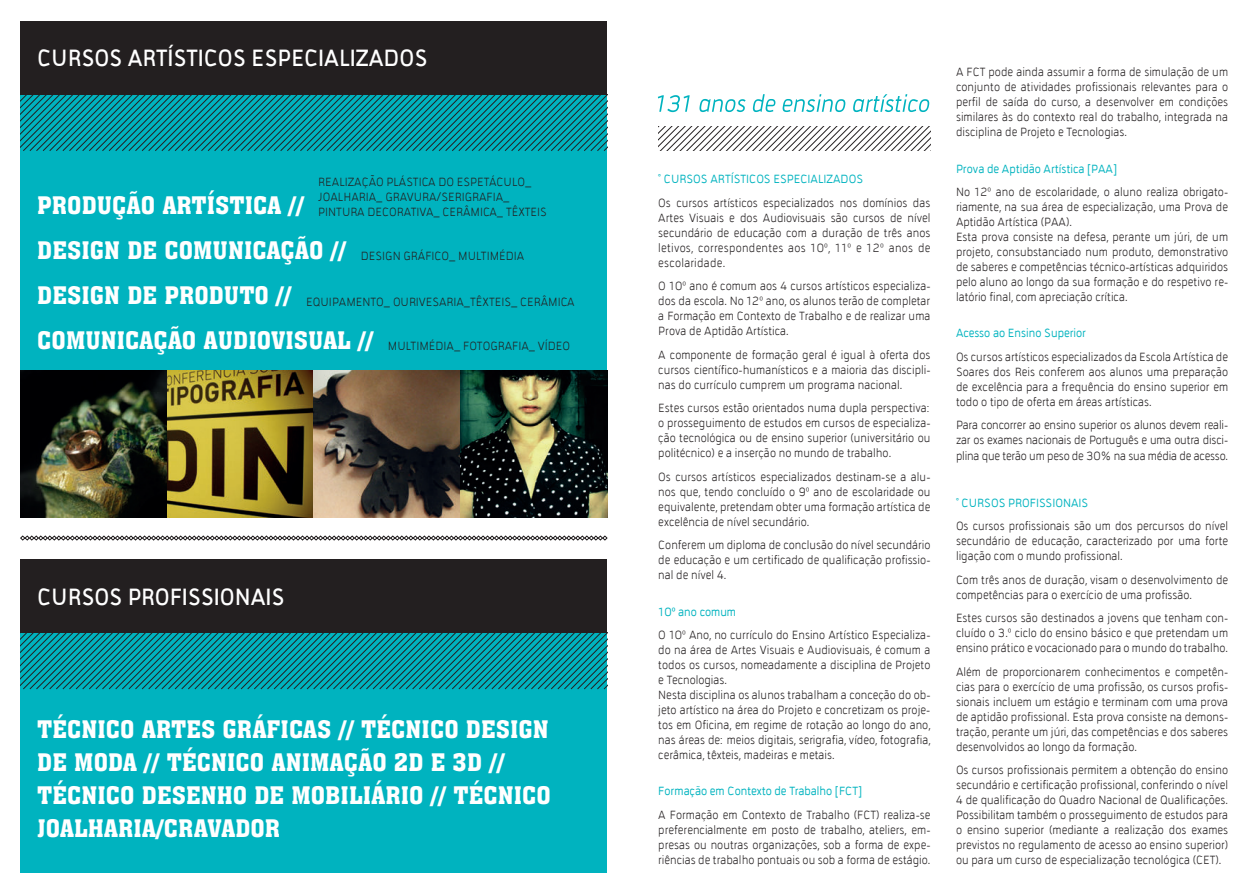
<style>
.page{position:relative;width:1259px;height:893px;background:#fff}
.page>*{position:absolute;margin:0;border:0;box-sizing:border-box;transform-origin:0 0}
.t1{font:23.85px/33px "Aachen BT";color:#fff}
.t2{font:700 23.85px "Tirana";color:#fff}
.t3{font:300 12px/15px "Tirana";color:#231f20;text-align:justify}
.t4{font:12px "Tirana";color:#00b3bf}
</style>
<div class="page">
<div style="left:20px;top:95px;width:587px;height:275px;background:#00b3bf"></div>
<svg style="left:20px;top:95px;width:587px;height:56px"></svg>
<svg style="left:658px;top:127px;width:272px;height:24px"></svg>
<div style="left:20px;top:633px;width:587px;height:239px;background:#00b3bf"></div>
<svg style="left:20px;top:633px;width:587px;height:56px"></svg>
<div style="left:20px;top:21px;width:587px;height:74px;background:#231f20"></div>
<div style="left:20px;top:559px;width:587px;height:74px;background:#231f20"></div>
<img style="left:20px;top:370px;width:587px;height:147px">
<svg style="left:20px;top:535px;width:587px;height:5px"></svg>
<svg style="left:658px;top:94px;width:271px;height:18px"></svg>
<h1 class="t2" style="left:37px;top:45px;width:392px">CURSOS ARTÍSTICOS ESPECIALIZADOS</h1>
<p class="t3" style="left:318px;top:174px;width:230px;text-align:left">REALIZAÇÃO PLÁSTICA DO ESPETÁCULO_<br>JOALHARIA_ GRAVURA/SERIGRAFIA_<br>PINTURA DECORATIVA_ CERÂMICA_ TÊXTEIS</p>
<h1 class="t1" style="left:37px;top:182px;width:338px;line-height:45px">PRODUÇÃO ARTÍSTICA //<br>DESIGN DE COMUNICAÇÃO //<br>DESIGN DE PRODUTO //<br>COMUNICAÇÃO AUDIOVISUAL //</h1>
<p class="t3" style="left:361px;top:249px;width:165px">DESIGN GRÁFICO_ MULTIMÉDIA</p>
<p class="t3" style="left:306px;top:294px;width:270px">EQUIPAMENTO_ OURIVESARIA_TÊXTEIS_ CERÂMICA</p>
<p class="t3" style="left:388px;top:338px;width:184px">MULTIMÉDIA_ FOTOGRAFIA_ VÍDEO</p>
<h1 class="t2" style="left:37px;top:582px;width:249px">CURSOS PROFISSIONAIS</h1>
<h1 class="t1" style="left:37px;top:712px;width:515px">TÉCNICO ARTES GRÁFICAS // TÉCNICO DESIGN DE MODA // TÉCNICO ANIMAÇÃO 2D E 3D // TÉCNICO DESENHO DE MOBILIÁRIO // TÉCNICO JOALHARIA/CRAVADOR</h1>
<p class="t4" style="left:658px;top:172px;width:206px">˚ CURSOS ARTÍSTICOS ESPECIALIZADOS</p>
<p class="t3" style="left:658px;top:195px;width:274px">Os cursos artísticos especializados nos domínios das Artes Visuais e dos Audiovisuais são cursos de nível secundário de educação com a duração de três anos letivos, correspondentes aos 10º, 11º e 12º anos de escolaridade.</p>
<p class="t3" style="left:658px;top:278px;width:274px">O 10º ano é comum aos 4 cursos artísticos especializa&shy;dos da escola. No 12º ano, os alunos terão de completar a Formação em Contexto de Trabalho e de realizar uma Prova de Aptidão Artística.</p>
<p class="t3" style="left:658px;top:347px;width:274px">A componente de formação geral é igual à oferta dos cursos científico-humanísticos e a maioria das discipli&shy;nas do currículo cumprem um programa nacional.</p>
<p class="t3" style="left:658px;top:400px;width:274px">Estes cursos estão orientados numa dupla perspectiva: o prosseguimento de estudos em cursos de especializa&shy;ção tecnológica ou de ensino superior (universitário ou politécnico) e a inserção no mundo de trabalho.</p>
<p class="t3" style="left:658px;top:469px;width:274px">Os cursos artísticos especializados destinam-se a alu&shy;nos que, tendo concluído o 9º ano de escolaridade ou equivalente, pretendam obter uma formação artística de excelência de nível secundário.</p>
<p class="t3" style="left:658px;top:537px;width:274px">Conferem um diploma de conclusão do nível secundário de educação e um certificado de qualificação profissio&shy;nal de nível 4.</p>
<p class="t4" style="left:658px;top:604px;width:79px">10º ano comum</p>
<p class="t3" style="left:658px;top:627px;width:274px;text-align:left">O 10º Ano, no currículo do Ensino Artístico Especializa&shy;do na área de Artes Visuais e Audiovisuais, é comum a todos os cursos, nomeadamente a disciplina de Projeto e Tecnologias.<br>Nesta disciplina os alunos trabalham a conceção do ob&shy;jeto artístico na área do Projeto e concretizam os proje&shy;tos em Oficina, em regime de rotação ao longo do ano, nas áreas de: meios digitais, serigrafia, vídeo, fotografia, cerâmica, têxteis, madeiras e metais.</p>
<p class="t4" style="left:658px;top:784px;width:205px">Formação em Contexto de Trabalho [FCT]</p>
<p class="t3" style="left:658px;top:807px;width:274px">A Formação em Contexto de Trabalho (FCT) realiza-se preferencialmente em posto de trabalho, ateliers, em&shy;presas ou noutras organizações, sob a forma de expe&shy;riências de trabalho pontuais ou sob a forma de estágio.</p>
<p class="t3" style="left:956px;top:65px;width:274px">A FCT pode ainda assumir a forma de simulação de um conjunto de atividades profissionais relevantes para o perfil de saída do curso, a desenvolver em condições similares às do contexto real do trabalho, integrada na disciplina de Projeto e Tecnologias.</p>
<p class="t4" style="left:956px;top:162px;width:163px">Prova de Aptidão Artística [PAA]</p>
<p class="t3" style="left:956px;top:184px;width:274px;text-align:left">No 12º ano de escolaridade, o aluno realiza obrigato&shy;riamente, na sua área de especialização, uma Prova de Aptidão Artística (PAA).<br>Esta prova consiste na defesa, perante um júri, de um projeto, consubstanciado num produto, demonstrativo de saberes e competências técnico-artísticas adquiridos pelo aluno ao longo da sua formação e do respetivo re&shy;latório final, com apreciação crítica.</p>
<p class="t4" style="left:956px;top:326px;width:132px">Acesso ao Ensino Superior</p>
<p class="t3" style="left:956px;top:349px;width:274px">Os cursos artísticos especializados da Escola Artística de Soares dos Reis conferem aos alunos uma preparação de excelência para a frequência do ensino superior em todo o tipo de oferta em áreas artísticas.</p>
<p class="t3" style="left:956px;top:418px;width:274px">Para concorrer ao ensino superior os alunos devem reali&shy;zar os exames nacionais de Português e uma outra disci&shy;plina que terão um peso de 30% na sua média de acesso.</p>
<p class="t4" style="left:956px;top:495px;width:134px">˚ CURSOS PROFISSIONAIS</p>
<p class="t3" style="left:956px;top:518px;width:274px">Os cursos profissionais são um dos percursos do nível secundário de educação, caracterizado por uma forte ligação com o mundo profissional.</p>
<p class="t3" style="left:956px;top:572px;width:274px">Com três anos de duração, visam o desenvolvimento de competências para o exercício de uma profissão.</p>
<p class="t3" style="left:956px;top:610px;width:274px">Estes cursos são destinados a jovens que tenham con&shy;cluído o 3.º ciclo do ensino básico e que pretendam um ensino prático e vocacionado para o mundo do trabalho.</p>
<p class="t3" style="left:956px;top:664px;width:274px">Além de proporcionarem conhecimentos e competên&shy;cias para o exercício de uma profissão, os cursos profis&shy;sionais incluem um estágio e terminam com uma prova de aptidão profissional. Esta prova consiste na demons&shy;tração, perante um júri, das competências e dos saberes desenvolvidos ao longo da formação.</p>
<p class="t3" style="left:956px;top:762px;width:274px">Os cursos profissionais permitem a obtenção do ensino secundário e certificação profissional, conferindo o nível 4 de qualificação do Quadro Nacional de Qualificações.<br>Possibilitam também o prosseguimento de estudos para o ensino superior (mediante a realização dos exames previstos no regulamento de acesso ao ensino superior) ou para um curso de especialização tecnológica (CET).</p>
</div>
